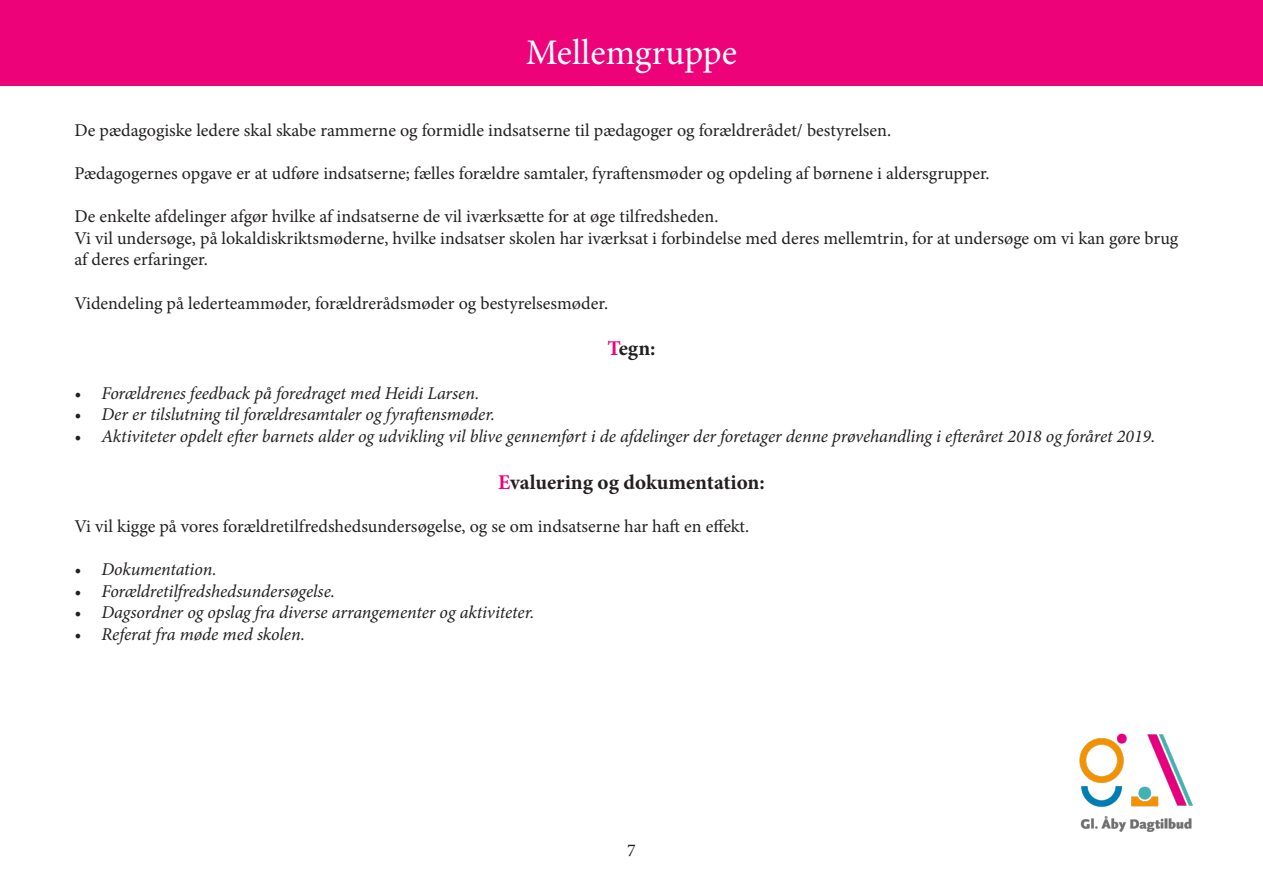
<style>
.page{position:relative;width:1263px;height:893px;background:#fff}
.page>*{position:absolute;margin:0;border:0;box-sizing:border-box;transform-origin:0 0}
.t1{font:36px "Minion Pro";color:#fff}
.t2{font:700 21px "Minion Pro";color:#231f20}
.t3{font:18px/21.6px "Minion Pro";color:#231f20}
.t4{font:italic 18px "Minion Pro";letter-spacing:-.005em;color:#231f20}
.s1{color:#ed0279}
</style>
<div class="page">
<img style="left:1079px;top:733px;width:114px;height:99px">
<div style="left:0;top:0;width:1263px;height:85px;background:#ed0279"></div>
<p class="t1" style="left:526px;top:29px;width:213px">Mellemgruppe</p>
<p class="t3" style="left:74px;top:119px;width:818px">De pædagogiske ledere skal skabe rammerne og formidle indsatserne til pædagoger og forældrerådet/ bestyrelsen.</p>
<p class="t3" style="left:74px;top:162px;width:917px">Pædagogernes opgave er at udføre indsatserne; fælles forældre samtaler, fyraftensmøder og opdeling af børnene i aldersgrupper.</p>
<p class="t3" style="left:74px;top:206px;width:646px">De enkelte afdelinger afgør hvilke af indsatserne de vil iværksætte for at øge tilfredsheden.</p>
<p class="t3" style="left:74px;top:227px;width:1105px">Vi vil undersøge, på lokaldiskriktsmøderne, hvilke indsatser skolen har iværksat i forbindelse med deres mellemtrin, for at undersøge om vi kan gøre brug af deres erfaringer.</p>
<p class="t3" style="left:74px;top:292px;width:535px">Videndeling på lederteammøder, forældrerådsmøder og bestyrelsesmøder.</p>
<p class="t2" style="left:607px;top:334px;width:50px"><span class="s1">T</span>egn:</p>
<p class="t4" style="left:74px;top:380px;width:406px">• Forældrenes feedback på foredraget med Heidi Larsen.</p>
<p class="t4" style="left:74px;top:402px;width:422px">• Der er tilslutning til forældresamtaler og fyraftensmøder.</p>
<p class="t4" style="left:74px;top:424px;width:1082px">• Aktiviteter opdelt efter barnets alder og udvikling vil blive gennemført i de afdelinger der foretager denne prøvehandling i efteråret 2018 og foråret 2019.</p>
<p class="t2" style="left:498px;top:467px;width:268px"><span class="s1">E</span>valuering og dokumentation:</p>
<p class="t3" style="left:74px;top:515px;width:676px">Vi vil kigge på vores forældretilfredshedsundersøgelse, og se om indsatserne har haft en effekt.</p>
<p class="t4" style="left:74px;top:557px;width:144px">• Dokumentation.</p>
<p class="t4" style="left:74px;top:578px;width:262px">• Forældretilfredshedsundersøgelse.</p>
<p class="t4" style="left:74px;top:600px;width:461px">• Dagsordner og opslag fra diverse arrangementer og aktiviteter.</p>
<p class="t4" style="left:74px;top:622px;width:232px">• Referat fra møde med skolen.</p>
<p class="t3" style="left:627px;top:840px;width:10px">7</p>
</div>
